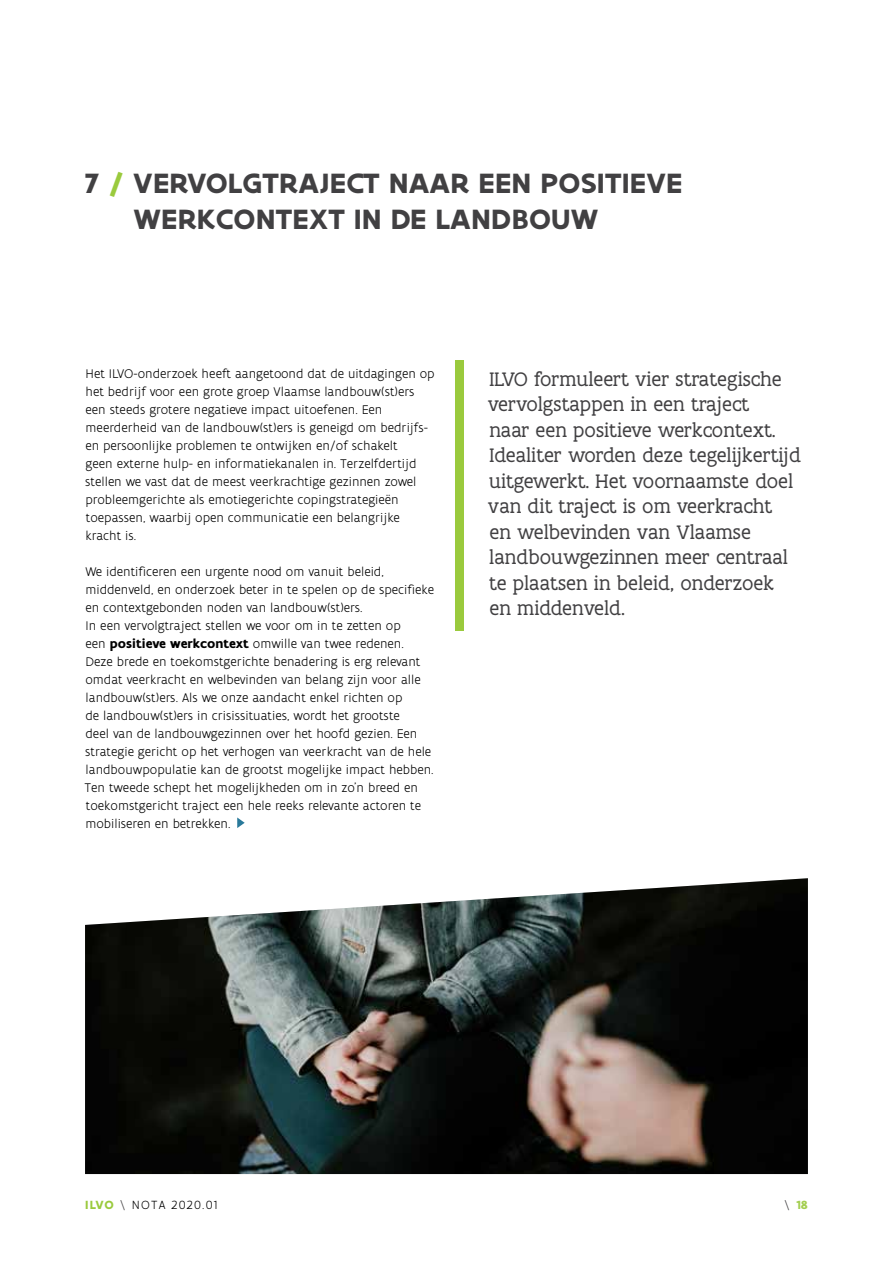
<style>
.page{position:relative;width:893px;height:1263px;background:#fff}
.page>*{position:absolute;margin:0;border:0;box-sizing:border-box;transform-origin:0 0}
.t1{font:700 30px/36px "Flanders Art Sans";letter-spacing:.005em;color:#414042}
.t2{font:21px/25.5px "Flanders Art Serif";color:#414042}
.t3{font:300 13.5px/18px "Flanders Art Sans";color:#000}
.t4{font:300 12.75px "Flanders Art Sans";letter-spacing:.09em;color:#000}
.t5{font:700 12.75px "Flanders Art Sans";color:#a3ce4f}
.s1{color:#9aca3d}
.s2{font-weight:700}
.s3{font-weight:700;color:#9aca3d}
.s4{color:#414042}
.s5{font-weight:300;color:#414042}
</style>
<div class="page">
<svg style="left:237px;top:817px;width:8px;height:11px"></svg>
<div style="left:455px;top:360px;width:8px;height:270px;background:#9aca3d"></div>
<img style="left:85px;top:878px;width:723px;height:296px">
<h1 class="t1" style="left:133px;top:165px;width:551px;text-indent:-48px">7 <span class="s1">/</span> VERVOLGTRAJECT NAAR EEN POSITIEVE<br>WERKCONTEXT IN DE LANDBOUW</h1>
<p class="t3" style="left:85px;top:365px;width:351px">Het ILVO-onderzoek heeft aangetoond dat de uitdagingen op het bedrijf voor een grote groep Vlaamse landbouw(st)ers een steeds grotere negatieve impact uitoefenen. Een meerderheid van de landbouw(st)ers is geneigd om bedrijfs&shy;en persoonlijke problemen te ontwijken en/of schakelt<br>geen externe hulp- en informatiekanalen in. Terzelfdertijd stellen we vast dat de meest veerkrachtige gezinnen zowel probleemgerichte als emotiegerichte copingstrategieën toepassen, waarbij open communicatie een belangrijke kracht is.</p>
<p class="t3" style="left:85px;top:563px;width:351px">We identificeren een urgente nood om vanuit beleid, middenveld, en onderzoek beter in te spelen op de specifieke en contextgebonden noden van landbouw(st)ers.<br>In een vervolgtraject stellen we voor om in te zetten op<br>een <span class="s2">positieve werkcontext</span> omwille van twee redenen.<br>Deze brede en toekomstgerichte benadering is erg relevant omdat veerkracht en welbevinden van belang zijn voor alle landbouw(st)ers. Als we onze aandacht enkel richten op<br>de landbouw(st)ers in crisissituaties, wordt het grootste<br>deel van de landbouwgezinnen over het hoofd gezien. Een strategie gericht op het verhogen van veerkracht van de hele landbouwpopulatie kan de grootst mogelijke impact hebben.<br>Ten tweede schept het mogelijkheden om in zo’n breed en toekomstgericht traject een hele reeks relevante actoren te mobiliseren en betrekken.</p>
<p class="t2" style="left:488px;top:367px;width:315px">ILVO formuleert vier strategische vervolgstappen in een traject<br>naar een positieve werkcontext.<br>Idealiter worden deze tegelijkertijd uitgewerkt. Het voornaamste doel van dit traject is om veerkracht<br>en welbevinden van Vlaamse landbouwgezinnen meer centraal te plaatsen in beleid, onderzoek<br>en middenveld.</p>
<p class="t4" style="left:85px;top:1197px;width:134px"><span class="s3">ILVO</span> <span class="s4">\</span> NOTA 2020.01</p>
<p class="t5" style="left:784px;top:1196px;width:25px"><span class="s5">\</span> 18</p>
</div>
